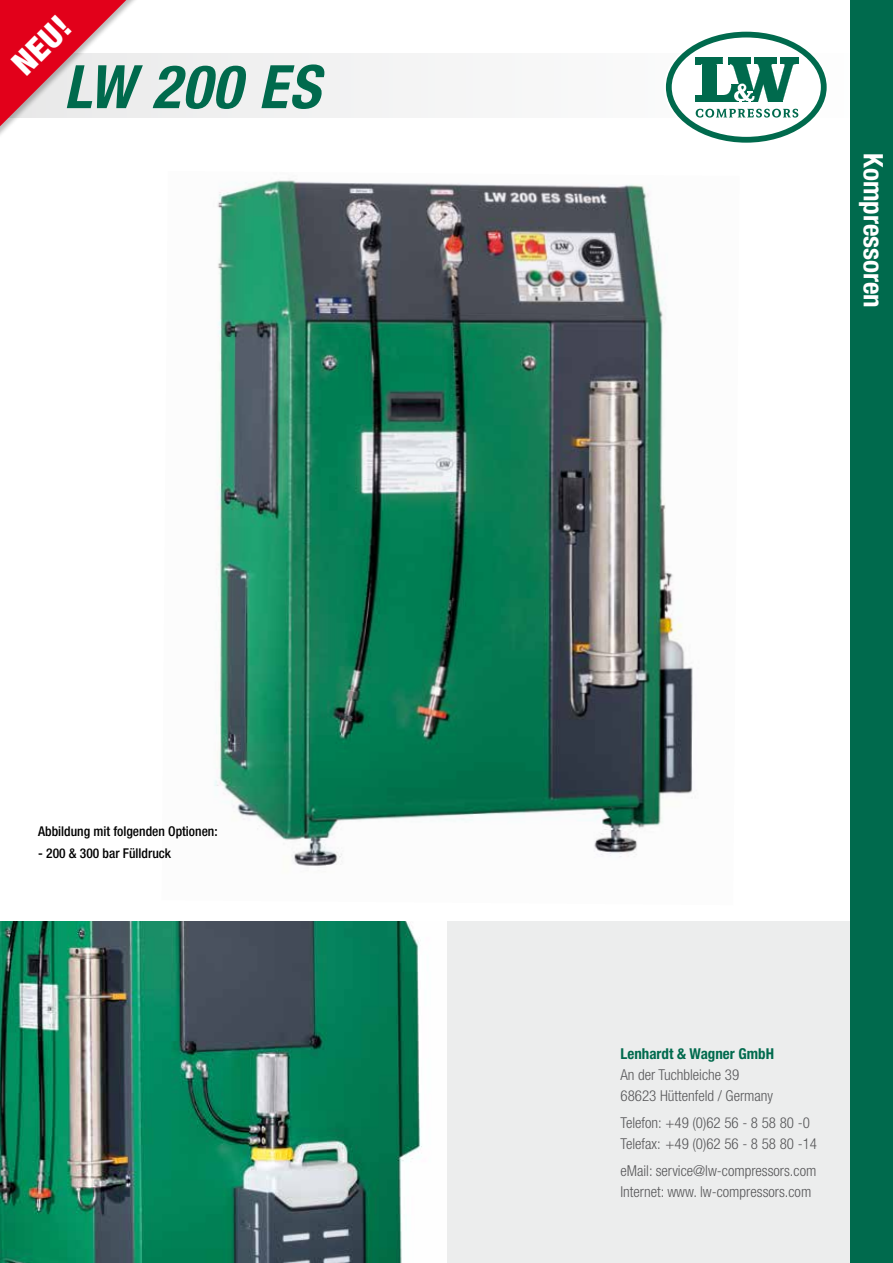
<style>
.page{position:relative;width:893px;height:1263px;background:#fff}
.page>*{position:absolute;margin:0;border:0;box-sizing:border-box;transform-origin:0 0}
.t1{font:italic 700 condensed 60px "Helvetica Neue";letter-spacing:.025em;color:#006a4d}
.t2{font:900 condensed 33px "Helvetica Neue";color:#fff}
.t3{font:700 condensed 27px "Helvetica Neue";color:#fff}
.t4{font:300 condensed 15px/21px "Helvetica Neue";color:#58585a}
.t5{font:700 condensed 15px "Helvetica Neue";color:#006a4d}
.t6{font:500 condensed 13.5px "Helvetica Neue";color:#000}
</style>
<div class="page">
<div style="left:0;top:54px;width:893px;height:64px;background:#f4f4f5"></div>
<svg style="left:664px;top:30px;width:164px;height:114px"></svg>
<svg style="left:669px;top:35px;width:155px;height:105px;fill:#fff"></svg>
<div style="left:666px;top:32px;width:161px;height:111px;border:6px solid #006a4d;border-radius:50%"></div>
<svg style="left:695px;top:58px;width:104px;height:45px"></svg>
<svg style="left:696px;top:109px;width:102px;height:9px"></svg>
<div style="left:0;top:921px;width:893px;height:342px;background:#eceded"></div>
<img style="left:0;top:922px;width:446px;height:341px">
<div style="left:0;top:0;width:152px;height:227px;background:#000;opacity:.27"></div>
<svg style="left:0;top:0;width:146px;height:221px"></svg>
<div style="left:850px;top:0;width:43px;height:1263px;background:#006a4d"></div>
<img style="left:214px;top:180px;width:479px;height:686px">
<h2 class="t2" style="left:3px;top:55px;width:69px;rotate:-45deg">NEU!</h2>
<h1 class="t1" style="left:64px;top:50px;width:258px">LW 200 ES</h1>
<p class="t6" style="left:38px;top:823px;width:181px">Abbildung mit folgenden Optionen:</p>
<p class="t6" style="left:38px;top:845px;width:134px">- 200 &amp; 300 bar Fülldruck</p>
<h3 class="t3" style="left:890px;top:153px;width:156px;rotate:90deg">Kompressoren</h3>
<p class="t5" style="left:620px;top:1044px;width:155px">Lenhardt &amp; Wagner GmbH</p>
<p class="t4" style="left:620px;top:1064px;width:154px">An der Tuchbleiche 39<br>68623 Hüttenfeld / Germany</p>
<p class="t4" style="left:620px;top:1112px;width:198px">Telefon: +49 (0)62 56 - 8 58 80 -0<br>Telefax: +49 (0)62 56 - 8 58 80 -14</p>
<p class="t4" style="left:620px;top:1160px;width:197px">eMail: service@lw-compressors.com<br>Internet: www. lw-compressors.com</p>
</div>
